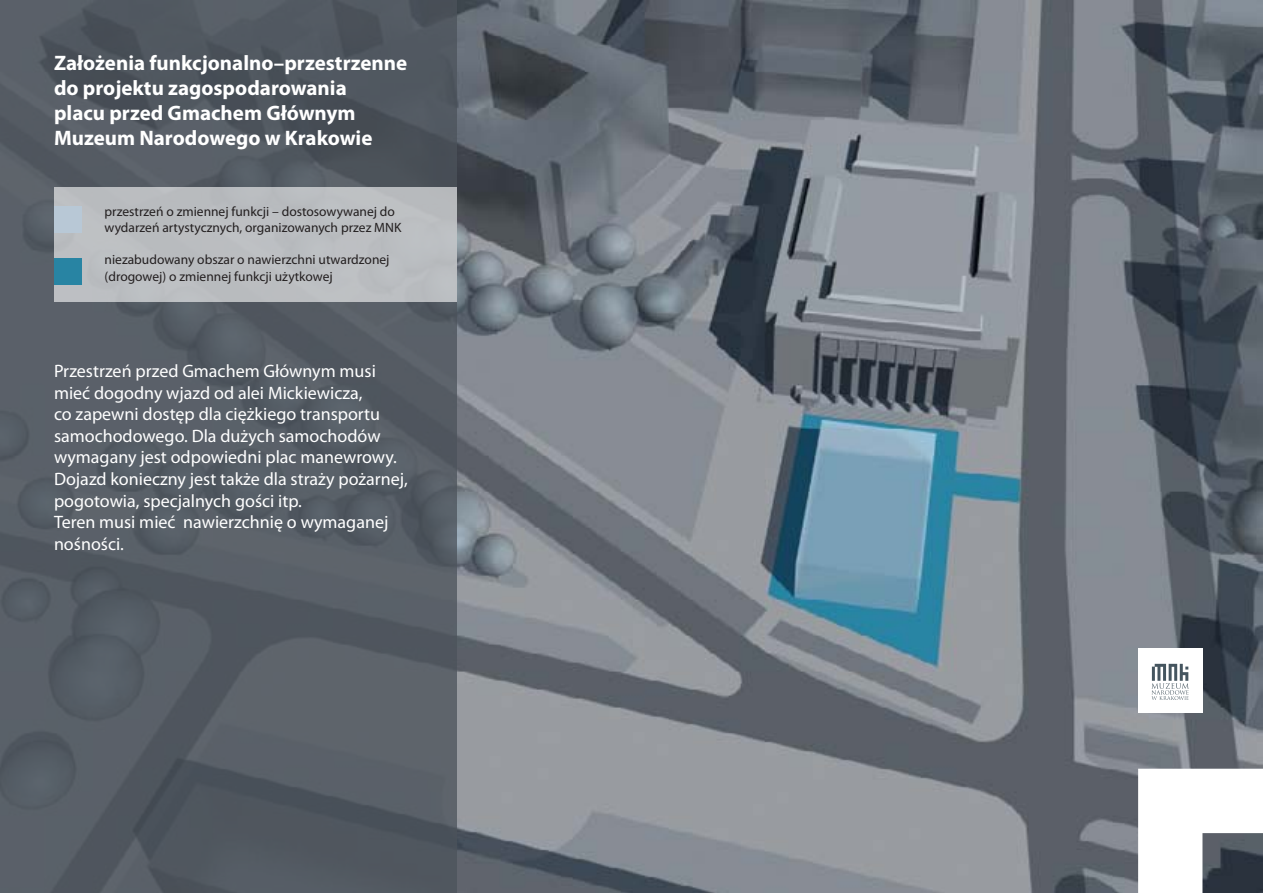
<style>
.page{position:relative;width:1263px;height:893px;background:#fff}
.page>*{position:absolute;margin:0;border:0;box-sizing:border-box;transform-origin:0 0}
.t1{font:700 21px/25.2px "Myriad Pro";color:#fff}
.t2{font:18px/21.6px "Myriad Pro";color:#fff}
.t3{font:13.5px/16.2px "Myriad Pro";color:#231f20}
</style>
<div class="page">
<img style="left:456px;top:0;width:807px;height:893px">
<svg style="left:0;top:0;width:456px;height:893px;background:#545b63"></svg>
<svg style="left:1138px;top:769px;width:125px;height:124px"></svg>
<div style="left:1138px;top:648px;width:64px;height:65px;background:#fff"></div>
<svg style="left:1151px;top:664px;width:38px;height:36px"></svg>
<div style="left:54px;top:187px;width:402px;height:115px;background:#bbbdc1"></div>
<div style="left:54px;top:258px;width:27px;height:26px;background:#2884a3"></div>
<div style="left:54px;top:207px;width:27px;height:26px;background:#b8c8d6"></div>
<p class="t1" style="left:54px;top:49px;width:355px">Założenia funkcjonalno–przestrzenne do projektu zagospodarowania<br>placu przed Gmachem Głównym<br>Muzeum Narodowego w Krakowie</p>
<p class="t3" style="left:105px;top:203px;width:298px">przestrzeń o zmiennej funkcji – dostosowywanej do wydarzeń artystycznych, organizowanych przez MNK</p>
<p class="t3" style="left:105px;top:252px;width:286px">niezabudowany obszar o nawierzchni utwardzonej (drogowej) o zmiennej funkcji użytkowej</p>
<p class="t2" style="left:54px;top:360px;width:355px">Przestrzeń przed Gmachem Głównym musi mieć dogodny wjazd od alei Mickiewicza,<br>co zapewni dostęp dla ciężkiego transportu samochodowego. Dla dużych samochodów wymagany jest odpowiedni plac manewrowy.<br>Dojazd konieczny jest także dla straży pożarnej, pogotowia, specjalnych gości itp.</p>
<p class="t2" style="left:54px;top:511px;width:336px">Teren musi mieć nawierzchnię o wymaganej nośności.</p>
</div>
